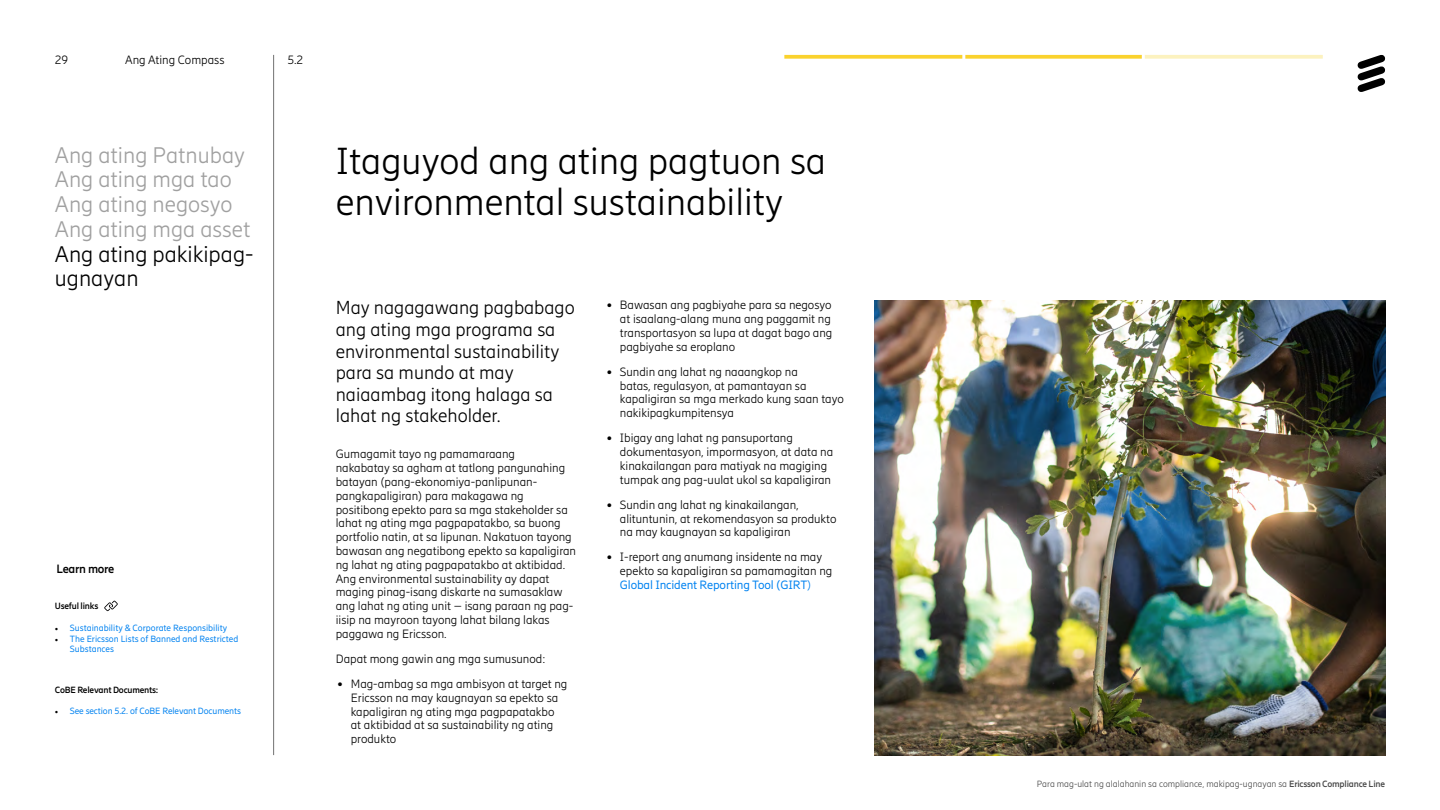
<style>
.page{position:relative;width:1440px;height:810px;background:#fff}
.page>*{position:absolute;margin:0;border:0;box-sizing:border-box;transform-origin:0 0}
.t1{font:300 37.5px/41.2px "Ericsson Hilda";color:#000}
.t2{font:300 22.5px/24.8px "Ericsson Hilda";color:#a0a0a0}
.t3{font:300 22.5px/24.8px "Ericsson Hilda";color:#000}
.t4{font:300 18.75px/21.6px "Ericsson Hilda";color:#000}
.t5{font:300 12px/13.8px "Ericsson Hilda";color:#000}
.t6{font:700 12px "Ericsson Hilda";letter-spacing:-.025em;color:#000}
.t7{font:9px/10.8px "Ericsson Hilda";color:#0082f0}
.t8{font:300 9px "Ericsson Hilda";color:#484848}
.t9{font:700 9px "Ericsson Hilda";letter-spacing:-.025em;color:#000}
.s1{font-family:"Minion Pro";color:#000}
.s2{font-family:"Calibri";font-weight:400}
.s3{font-weight:400;color:#0082f0}
.s4{color:#0082f0}
.s5{font-weight:700}
</style>
<div class="page">
<svg style="left:1358px;top:55px;width:27px;height:37px"></svg>
<hr style="left:273px;top:55px;width:1px;height:700px;background:#727272">
<svg style="left:784px;top:55px;width:178px;height:4px"></svg>
<svg style="left:1145px;top:55px;width:178px;height:4px"></svg>
<svg style="left:965px;top:55px;width:177px;height:4px"></svg>
<img style="left:874px;top:300px;width:511px;height:455px">
<svg style="left:104px;top:601px;width:14px;height:10px"></svg>
<p class="t5" style="left:55px;top:53px;width:15px">29</p>
<p class="t5" style="left:125px;top:53px;width:101px">Ang Ating Compass</p>
<h2 class="t2" style="left:55px;top:143px;width:197px">Ang ating Patnubay<br>Ang ating mga tao<br>Ang ating negosyo<br>Ang ating mga asset</h2>
<h2 class="t3" style="left:55px;top:242px;width:200px">Ang ating pakikipag&shy;ugnayan</h2>
<p class="t6" style="left:56px;top:562px;width:60px">Learn more</p>
<p class="t9" style="left:55px;top:601px;width:45px">Useful links</p>
<p class="t7" style="left:55px;top:622px;width:174px"><span class="s1">•</span> Sustainability &amp; Corporate Responsibility</p>
<p class="t7" style="left:70px;top:633px;width:170px;text-indent:-15px"><span class="s1">•</span> The Ericsson Lists of Banned and Restricted<br>Substances</p>
<p class="t9" style="left:55px;top:684px;width:105px">CoBE Relevant Documents:</p>
<p class="t7" style="left:55px;top:706px;width:187px"><span class="s1">•</span> See section 5.2. of CoBE Relevant Documents</p>
<p class="t5" style="left:288px;top:53px;width:17px">5.2</p>
<h1 class="t1" style="left:336px;top:141px;width:492px">Itaguyod ang ating pagtuon sa environmental sustainability</h1>
<h3 class="t4" style="left:336px;top:297px;width:241px">May nagagawang pagbabago ang ating mga programa sa environmental sustainability para sa mundo at may naiaambag itong halaga sa lahat ng stakeholder.</h3>
<p class="t5" style="left:336px;top:448px;width:242px">Gumagamit tayo ng pamamaraang<br>nakabatay sa agham at tatlong pangunahing batayan (pang-ekonomiya-panlipunan&shy;pangkapaligiran) para makagawa ng positibong epekto para sa mga stakeholder sa lahat ng ating mga pagpapatakbo, sa buong portfolio natin, at sa lipunan. Nakatuon tayong bawasan ang negatibong epekto sa kapaligiran ng lahat ng ating pagpapatakbo at aktibidad.<br>Ang environmental sustainability ay dapat maging pinag-isang diskarte na sumasaklaw ang lahat ng ating unit – isang paraan ng pag&shy;iisip na mayroon tayong lahat bilang lakas paggawa ng Ericsson.</p>
<p class="t5" style="left:336px;top:652px;width:211px">Dapat mong gawin ang mga sumusunod:</p>
<p class="t5" style="left:351px;top:677px;width:218px;text-indent:-14px"><span class="s2">•</span> Mag-ambag sa mga ambisyon at target ng Ericsson na may kaugnayan sa epekto sa kapaligiran ng ating mga pagpapatakbo at aktibidad at sa sustainability ng ating produkto</p>
<p class="t5" style="left:620px;top:298px;width:214px;text-indent:-14px"><span class="s2">•</span> Bawasan ang pagbiyahe para sa negosyo at isaalang-alang muna ang paggamit ng transportasyon sa lupa at dagat bago ang pagbiyahe sa eroplano</p>
<p class="t5" style="left:620px;top:365px;width:225px;text-indent:-14px"><span class="s2">•</span> Sundin ang lahat ng naaangkop na<br>batas, regulasyon, at pamantayan sa kapaligiran sa mga merkado kung saan tayo nakikipagkumpitensya</p>
<p class="t5" style="left:620px;top:431px;width:215px;text-indent:-14px"><span class="s2">•</span> Ibigay ang lahat ng pansuportang dokumentasyon, impormasyon, at data na kinakailangan para matiyak na magiging tumpak ang pag-uulat ukol sa kapaligiran</p>
<p class="t5" style="left:620px;top:498px;width:218px;text-indent:-14px"><span class="s2">•</span> Sundin ang lahat ng kinakailangan, alituntunin, at rekomendasyon sa produkto na may kaugnayan sa kapaligiran</p>
<p class="t5" style="left:620px;top:550px;width:214px;text-indent:-14px"><span class="s2">•</span> I-report ang anumang insidente na may epekto sa kapaligiran sa pamamagitan ng<br><span class="s3">Global Incident Reporting Tool (GIRT</span><span class="s4">)</span></p>
<p class="t8" style="left:1037px;top:779px;width:350px">Para mag-ulat ng alalahanin sa compliance, makipag-ugnayan sa <span class="s5">Ericsson Compliance Line</span></p>
</div>
